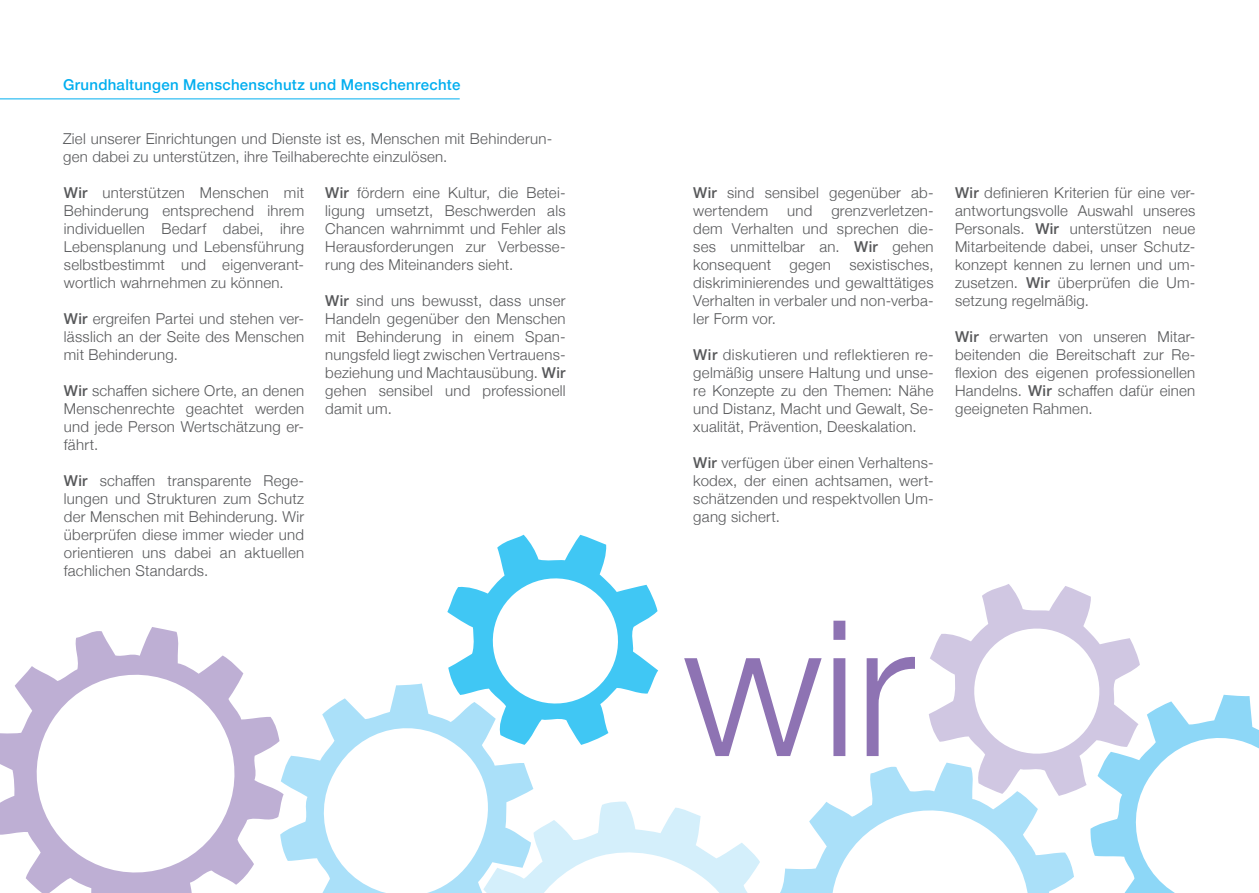
<style>
.page{position:relative;width:1259px;height:893px;background:#fff}
.page>*{position:absolute;margin:0;border:0;box-sizing:border-box;transform-origin:0 0}
.t1{font:300 189.6px "Helvetica Neue";color:#8e73b3}
.t2{font:300 15px/18px "Helvetica Neue";letter-spacing:.02em;color:#57585a;text-align:justify}
.t3{font:500 15px "Helvetica Neue";letter-spacing:.02em;color:#00aeef}
.s1{font-weight:500}
</style>
<div class="page">
<hr style="left:0;top:99px;width:460px;height:1px;background:#00aeef">
<svg style="left:284px;top:683px;width:163px;height:210px"></svg>
<svg style="left:0;top:627px;width:284px;height:266px"></svg>
<svg style="left:447px;top:535px;width:812px;height:358px"></svg>
<p class="t3" style="left:63px;top:73px;width:399px">Grundhaltungen Menschenschutz und Menschenrechte</p>
<p class="t2" style="left:63px;top:129px;width:490px">Ziel unserer Einrichtungen und Dienste ist es, Menschen mit Behinderun&shy;gen dabei zu unterstützen, ihre Teilhaberechte einzulösen.</p>
<p class="t2" style="left:64px;top:183px;width:242px"><span class="s1">Wir</span> unterstützen Menschen mit Behinderung entsprechend ihrem individuellen Bedarf dabei, ihre Lebensplanung und Lebensführung selbstbestimmt und eigenverant&shy;wortlich wahrnehmen zu können.</p>
<p class="t2" style="left:64px;top:309px;width:242px"><span class="s1">Wir</span> ergreifen Partei und stehen ver&shy;lässlich an der Seite des Menschen mit Behinderung.</p>
<p class="t2" style="left:64px;top:381px;width:242px"><span class="s1">Wir</span> schaffen sichere Orte, an denen Menschenrechte geachtet werden und jede Person Wertschätzung er&shy;fährt.</p>
<p class="t2" style="left:64px;top:471px;width:242px"><span class="s1">Wir</span> schaffen transparente Rege&shy;lungen und Strukturen zum Schutz der Menschen mit Behinderung. Wir überprüfen diese immer wieder und orientieren uns dabei an aktuellen fachlichen Standards.</p>
<p class="t2" style="left:325px;top:183px;width:242px"><span class="s1">Wir</span> fördern eine Kultur, die Betei&shy;ligung umsetzt, Beschwerden als Chancen wahrnimmt und Fehler als Herausforderungen zur Verbesse&shy;rung des Miteinanders sieht.</p>
<p class="t2" style="left:325px;top:291px;width:242px"><span class="s1">Wir</span> sind uns bewusst, dass unser Handeln gegenüber den Menschen mit Behinderung in einem Span&shy;nungsfeld liegt zwischen Vertrauens&shy;beziehung und Machtausübung. <span class="s1">Wir </span>gehen sensibel und professionell damit um.</p>
<p class="t2" style="left:693px;top:183px;width:242px"><span class="s1">Wir</span> sind sensibel gegenüber ab&shy;wertendem</p>
<p class="t2" style="left:693px;top:201px;width:242px;text-indent:138px">grenzverletzen&shy;dem Verhalten und sprechen die&shy;ses unmittelbar an. <span class="s1">Wir</span> gehen konsequent gegen sexistisches, diskriminierendes und gewalttätiges Verhalten in verbaler und non-verba&shy;ler Form vor.</p>
<p class="t2" style="left:693px;top:345px;width:242px"><span class="s1">Wir</span> diskutieren und reflektieren re&shy;gelmäßig unsere Haltung und unse&shy;re Konzepte zu den Themen: Nähe und Distanz, Macht und Gewalt, Se&shy;xualität, Prävention, Deeskalation.</p>
<p class="t2" style="left:693px;top:453px;width:242px"><span class="s1">Wir</span> verfügen über einen Verhaltens&shy;kodex, der einen achtsamen, wert&shy;schätzenden und respektvollen Um&shy;gang sichert.</p>
<p class="t2" style="left:787px;top:201px;width:27px">und</p>
<p class="t2" style="left:955px;top:183px;width:242px"><span class="s1">Wir</span> definieren Kriterien für eine ver&shy;antwortungsvolle Auswahl unseres Personals. <span class="s1">Wir</span> unterstützen neue Mitarbeitende dabei, unser Schutz&shy;konzept kennen zu lernen und um&shy;zusetzen. <span class="s1">Wir</span> überprüfen die Um&shy;setzung regelmäßig.</p>
<p class="t2" style="left:955px;top:327px;width:242px"><span class="s1">Wir</span> erwarten von unseren Mitar&shy;beitenden die Bereitschaft zur Re&shy;flexion des eigenen professionellen Handelns. <span class="s1">Wir</span> schaffen dafür einen geeigneten Rahmen.</p>
<h1 class="t1" style="left:682px;top:535px;width:234px">wir</h1>
</div>
